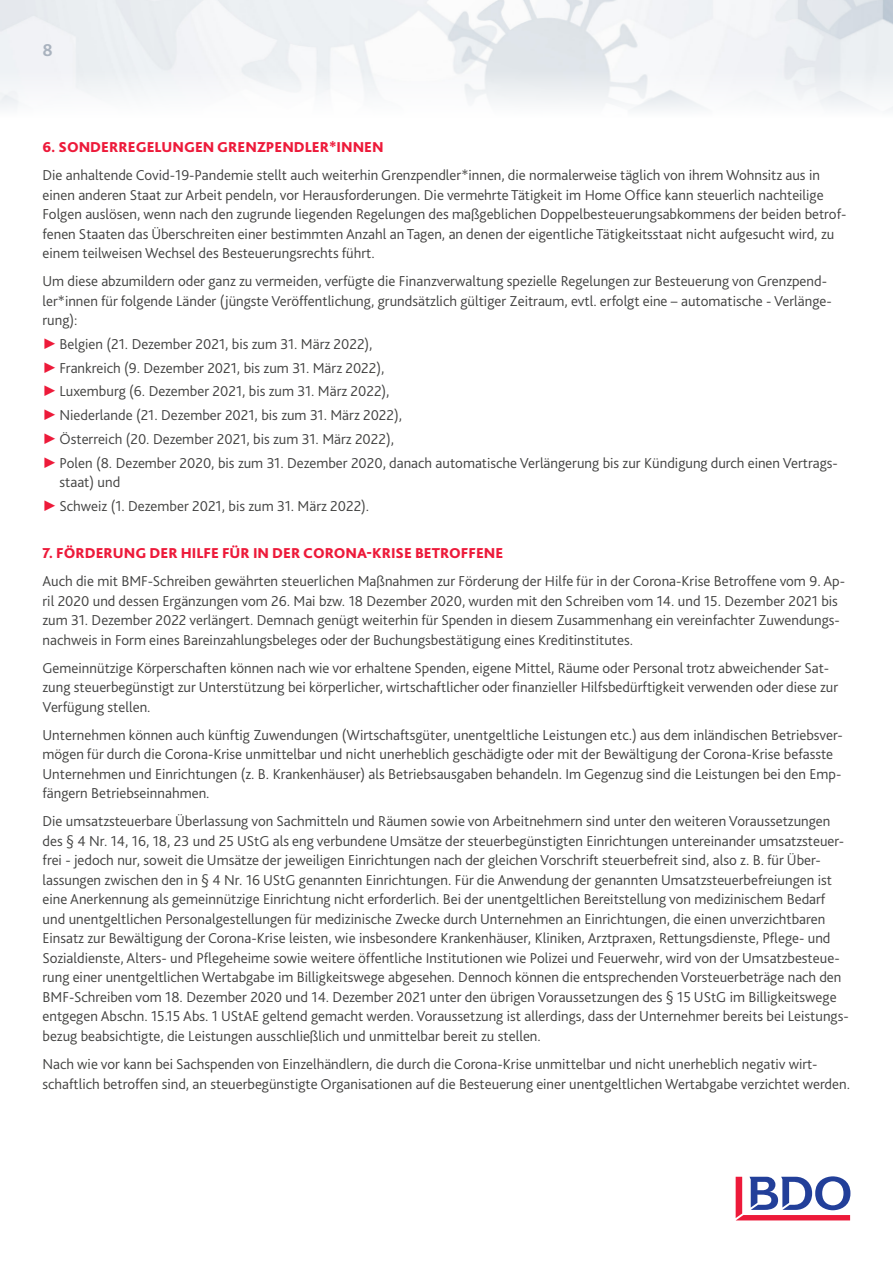
<style>
.page{position:relative;width:893px;height:1263px;background:#fff}
.page>*{position:absolute;margin:0;border:0;box-sizing:border-box;transform-origin:0 0}
.Adress_field_envelop{font:700 18px "Bliss Pro";color:#a9b2be}
.Body_text{font:300 15px/19.5px "Bliss Pro";color:#414140}
.Subheading_level_1{font:800 15px "Bliss Pro";color:#ed1a3a}
.s1{font-family:"Times New Roman";font-weight:400;color:#ed1a3a}
</style>
<div class="page">
<img style="left:0;top:0;width:893px;height:56px">
<svg style="left:736px;top:1176px;width:114px;height:44px"></svg>
<p class="Adress_field_envelop" style="left:43px;top:39px;width:12px">8</p>
<p class="Subheading_level_1" style="left:43px;top:138px;width:343px">6. SONDERREGELUNGEN GRENZPENDLER*INNEN</p>
<p class="Body_text" style="left:43px;top:165px;width:805px">Die anhaltende Covid-19-Pandemie stellt auch weiterhin Grenzpendler*innen, die normalerweise täglich von ihrem Wohnsitz aus in einen anderen Staat zur Arbeit pendeln, vor Herausforderungen. Die vermehrte Tätigkeit im Home Office kann steuerlich nachteilige Folgen auslösen, wenn nach den zugrunde liegenden Regelungen des maßgeblichen Doppelbesteuerungsabkommens der beiden betrof&shy;fenen Staaten das Überschreiten einer bestimmten Anzahl an Tagen, an denen der eigentliche Tätigkeitsstaat nicht aufgesucht wird, zu einem teilweisen Wechsel des Besteuerungsrechts führt.</p>
<p class="Body_text" style="left:43px;top:271px;width:791px">Um diese abzumildern oder ganz zu vermeiden, verfügte die Finanzverwaltung spezielle Regelungen zur Besteuerung von Grenzpend&shy;ler*innen für folgende Länder (jüngste Veröffentlichung, grundsätzlich gültiger Zeitraum, evtl. erfolgt eine – automatische - Verlänge&shy;rung):</p>
<p class="Body_text" style="left:43px;top:334px;width:332px"><span class="s1">►</span>Belgien (21. Dezember 2021, bis zum 31. März 2022),</p>
<p class="Body_text" style="left:43px;top:357px;width:343px"><span class="s1">►</span>Frankreich (9. Dezember 2021, bis zum 31. März 2022),</p>
<p class="Body_text" style="left:43px;top:381px;width:349px"><span class="s1">►</span>Luxemburg (6. Dezember 2021, bis zum 31. März 2022),</p>
<p class="Body_text" style="left:43px;top:405px;width:361px"><span class="s1">►</span>Niederlande (21. Dezember 2021, bis zum 31. März 2022),</p>
<p class="Body_text" style="left:43px;top:429px;width:353px"><span class="s1">►</span>Österreich (20. Dezember 2021, bis zum 31. März 2022),</p>
<p class="Body_text" style="left:60px;top:452px;width:780px;text-indent:-17px"><span class="s1">►</span>Polen (8. Dezember 2020, bis zum 31. Dezember 2020, danach automatische Verlängerung bis zur Kündigung durch einen Vertrags&shy;staat) und</p>
<p class="Body_text" style="left:43px;top:496px;width:328px"><span class="s1">►</span>Schweiz (1. Dezember 2021, bis zum 31. März 2022).</p>
<p class="Subheading_level_1" style="left:43px;top:544px;width:462px">7. FÖRDERUNG DER HILFE FÜR IN DER CORONA-KRISE BETROFFENE</p>
<p class="Body_text" style="left:43px;top:571px;width:804px">Auch die mit BMF-Schreiben gewährten steuerlichen Maßnahmen zur Förderung der Hilfe für in der Corona-Krise Betroffene vom 9. Ap&shy;ril 2020 und dessen Ergänzungen vom 26. Mai bzw. 18 Dezember 2020, wurden mit den Schreiben vom 14. und 15. Dezember 2021 bis zum 31. Dezember 2022 verlängert. Demnach genügt weiterhin für Spenden in diesem Zusammenhang ein vereinfachter Zuwendungs&shy;nachweis in Form eines Bareinzahlungsbeleges oder der Buchungsbestätigung eines Kreditinstitutes.</p>
<p class="Body_text" style="left:43px;top:658px;width:797px">Gemeinnützige Körperschaften können nach wie vor erhaltene Spenden, eigene Mittel, Räume oder Personal trotz abweichender Sat&shy;zung steuerbegünstigt zur Unterstützung bei körperlicher, wirtschaftlicher oder finanzieller Hilfsbedürftigkeit verwenden oder diese zur<br>Verfügung stellen.</p>
<p class="Body_text" style="left:43px;top:725px;width:802px">Unternehmen können auch künftig Zuwendungen (Wirtschaftsgüter, unentgeltliche Leistungen etc.) aus dem inländischen Betriebsver&shy;mögen für durch die Corona-Krise unmittelbar und nicht unerheblich geschädigte oder mit der Bewältigung der Corona-Krise befasste Unternehmen und Einrichtungen (z. B. Krankenhäuser) als Betriebsausgaben behandeln. Im Gegenzug sind die Leistungen bei den Emp&shy;fängern Betriebseinnahmen.</p>
<p class="Body_text" style="left:43px;top:811px;width:808px">Die umsatzsteuerbare Überlassung von Sachmitteln und Räumen sowie von Arbeitnehmern sind unter den weiteren Voraussetzungen des § 4 Nr. 14, 16, 18, 23 und 25 UStG als eng verbundene Umsätze der steuerbegünstigten Einrichtungen untereinander umsatzsteuer&shy;frei - jedoch nur, soweit die Umsätze der jeweiligen Einrichtungen nach der gleichen Vorschrift steuerbefreit sind, also z. B. für Über&shy;lassungen zwischen den in § 4 Nr. 16 UStG genannten Einrichtungen. Für die Anwendung der genannten Umsatzsteuerbefreiungen ist eine Anerkennung als gemeinnützige Einrichtung nicht erforderlich. Bei der unentgeltlichen Bereitstellung von medizinischem Bedarf und unentgeltlichen Personalgestellungen für medizinische Zwecke durch Unternehmen an Einrichtungen, die einen unverzichtbaren Einsatz zur Bewältigung der Corona-Krise leisten, wie insbesondere Krankenhäuser, Kliniken, Arztpraxen, Rettungsdienste, Pflege- und Sozialdienste, Alters- und Pflegeheime sowie weitere öffentliche Institutionen wie Polizei und Feuerwehr, wird von der Umsatzbesteue&shy;rung einer unentgeltlichen Wertabgabe im Billigkeitswege abgesehen. Dennoch können die entsprechenden Vorsteuerbeträge nach den BMF-Schreiben vom 18. Dezember 2020 und 14. Dezember 2021 unter den übrigen Voraussetzungen des § 15 UStG im Billigkeitswege entgegen Abschn. 15.15 Abs. 1 UStAE geltend gemacht werden. Voraussetzung ist allerdings, dass der Unternehmer bereits bei Leistungs&shy;bezug beabsichtigte, die Leistungen ausschließlich und unmittelbar bereit zu stellen.</p>
<p class="Body_text" style="left:43px;top:1054px;width:809px">Nach wie vor kann bei Sachspenden von Einzelhändlern, die durch die Corona-Krise unmittelbar und nicht unerheblich negativ wirt&shy;schaftlich betroffen sind, an steuerbegünstigte Organisationen auf die Besteuerung einer unentgeltlichen Wertabgabe verzichtet werden.</p>
</div>
